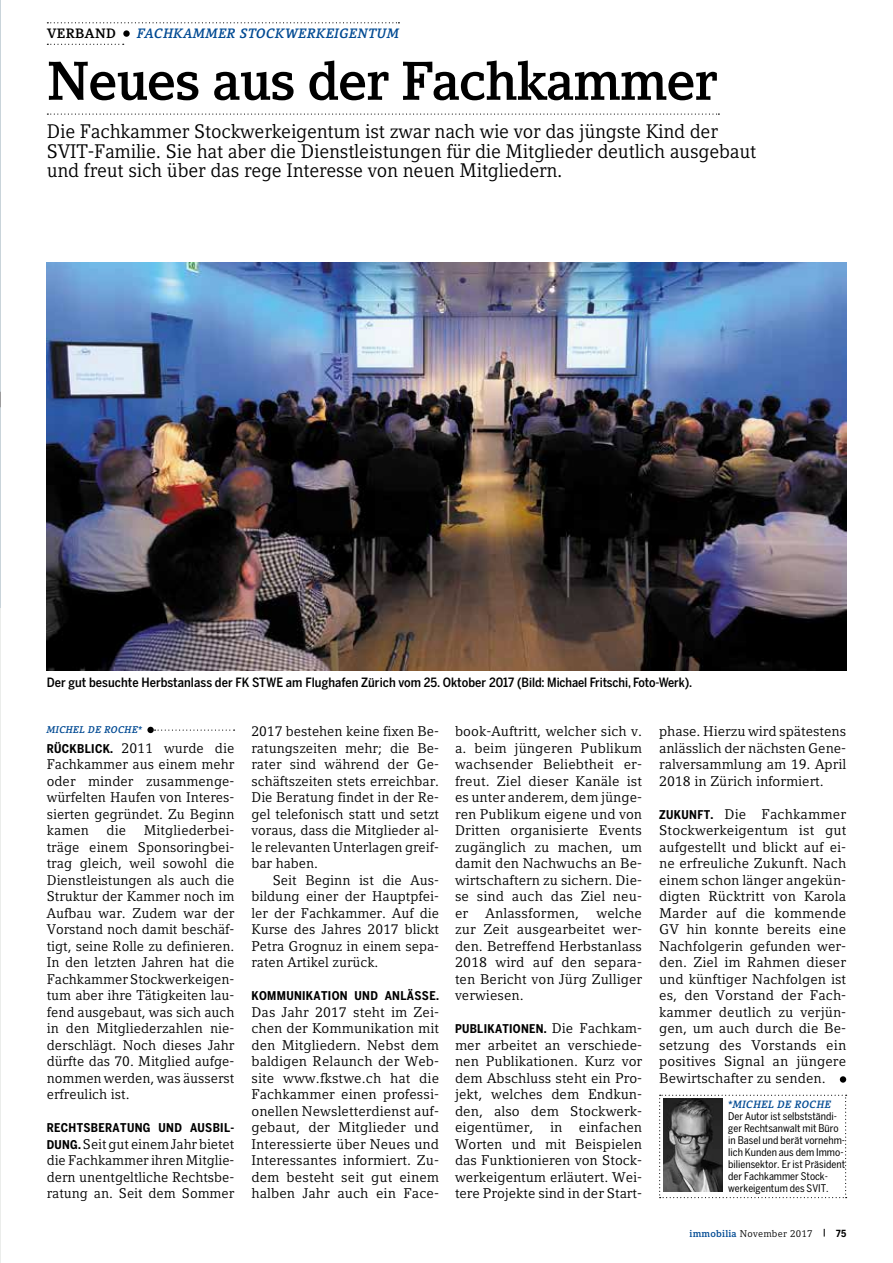
<style>
.page{position:relative;width:893px;height:1263px;background:#fff}
.page>*{position:absolute;margin:0;border:0;box-sizing:border-box;transform-origin:0 0}
.t1{font:700 54px "Compatil Letter LT Pro";letter-spacing:-.025em;color:#000}
.t2{font:19.5px/19.5px "Compatil Letter LT Pro";letter-spacing:-.01em;color:#000}
.t3{font:13.95px/16.5px "Compatil Letter LT Pro";color:#000;text-align:justify}
.t4{font:italic 700 13.5px "Compatil Letter LT Pro";letter-spacing:.025em;color:#004a93}
.t5{font:700 13.5px "Compatil Letter LT Pro";letter-spacing:.025em;color:#000}
.t6{font:500 12.75px "Benton Sans Cond";letter-spacing:.005em;color:#000}
.t7{font:700 12px "Benton Sans Cond";letter-spacing:.025em;color:#000}
.t8{font:10.5px/12px "Benton Sans Cond";color:#000}
.t9{font:italic 700 10.5px "Compatil Letter LT Pro";letter-spacing:.025em;color:#004a93}
.t10{font:9.75px "Compatil Letter LT Pro";letter-spacing:.025em;color:#000}
.t11{font:italic 700 9.75px "Compatil Letter LT Pro";letter-spacing:.025em;color:#004a93}
.s1{font-family:"Benton Sans Cond";font-weight:700;font-size:12px}
.s2{font-family:"Compatil Letter LT Pro";font-weight:400;font-size:13.95px}
.s3{font-weight:700;color:#004a93}
.s4{font-weight:700}
.s5{font-family:"Benton Sans Cond";font-weight:700}
</style>
<div class="page">
<svg style="left:0;top:251px;width:1px;height:183px"></svg>
<svg style="left:47px;top:114px;width:672px;height:1px"></svg>
<svg style="left:155px;top:729px;width:80px;height:2px"></svg>
<div style="left:147px;top:727px;width:7px;height:6px;background:#000;border-radius:50%"></div>
<div style="left:840px;top:1076px;width:6px;height:7px;background:#000;border-radius:50%"></div>
<img style="left:47px;top:262px;width:799px;height:408px">
<svg style="left:47px;top:22px;width:352px;height:1px"></svg>
<svg style="left:47px;top:44px;width:77px;height:1px"></svg>
<svg style="left:123px;top:30px;width:7px;height:7px"></svg>
<svg style="left:659px;top:1095px;width:188px;height:103px"></svg>
<img style="left:663px;top:1099px;width:60px;height:92px">
<p class="t5" style="left:47px;top:26px;width:71px">VERBAND</p>
<p class="t4" style="left:137px;top:26px;width:264px">FACHKAMMER STOCKWERKEIGENTUM</p>
<h1 class="t1" style="left:47px;top:49px;width:672px">Neues aus der Fachkammer</h1>
<h2 class="t2" style="left:47px;top:122px;width:711px">Die Fachkammer Stockwerkeigentum ist zwar nach wie vor das jüngste Kind der<br>SVIT-Familie. Sie hat aber die Dienstleistungen für die Mitglieder deutlich ausgebaut und freut sich über das rege Interesse von neuen Mitgliedern.</h2>
<p class="t6" style="left:47px;top:674px;width:647px">Der gut besuchte Herbstanlass der FK STWE am Flughafen Zürich vom 25. Oktober 2017 (Bild: Michael Fritschi, Foto-Werk).</p>
<p class="t11" style="left:47px;top:724px;width:97px">MICHEL DE ROCHE*</p>
<p class="t3" style="left:47px;top:740px;width:189px"><span class="s1">RÜCKBLICK.</span> 2011 wurde die Fachkammer aus einem mehr oder minder zusammenge&shy;würfelten Haufen von Interes&shy;sierten gegründet. Zu Beginn kamen</p>
<p class="t3" style="left:47px;top:822px;width:189px;text-indent:97px">Mitgliederbei&shy;träge einem Sponsoringbei&shy;trag gleich, weil sowohl die Dienstleistungen als auch die Struktur der Kammer noch im Aufbau war. Zudem war der Vorstand noch damit beschäf&shy;tigt, seine Rolle zu definieren.<br>In den letzten Jahren hat die Fachkammer Stockwerkeigen&shy;tum aber ihre Tätigkeiten lau&shy;fend ausgebaut, was sich auch in den Mitgliederzahlen nie&shy;derschlägt. Noch dieses Jahr dürfte das 70. Mitglied aufge&shy;nommen werden, was äusserst erfreulich ist.</p>
<p class="t7" style="left:47px;top:1121px;width:189px">RECHTSBERATUNG UND AUSBIL-</p>
<p class="t3" style="left:47px;top:1136px;width:189px"><span class="s1">DUNG.</span> Seit gut einem Jahr bietet die Fachkammer ihren Mitglie&shy;dern unentgeltliche Rechtsbe&shy;ratung an. Seit dem Sommer</p>
<p class="t3" style="left:107px;top:822px;width:21px">die</p>
<p class="t3" style="left:251px;top:723px;width:189px">2017 bestehen keine fixen Be&shy;ratungszeiten mehr; die Be&shy;rater sind während der Ge&shy;schäftszeiten stets erreichbar.<br>Die Beratung findet in der Re&shy;gel telefonisch statt und setzt voraus, dass die Mitglieder al&shy;le relevanten Unterlagen greif&shy;bar haben.</p>
<p class="t3" style="left:251px;top:872px;width:189px;text-indent:21px">Seit Beginn ist die Aus&shy;bildung einer der Hauptpfei&shy;ler der Fachkammer. Auf die Kurse des Jahres 2017 blickt Petra Grognuz in einem sepa&shy;raten Artikel zurück.</p>
<p class="t7" style="left:251px;top:989px;width:189px">KOMMUNIKATION UND ANLÄSSE.</p>
<p class="t3" style="left:251px;top:1004px;width:189px">Das Jahr 2017 steht im Zei&shy;chen der Kommunikation mit den Mitgliedern. Nebst dem baldigen Relaunch der Web&shy;site www.fkstwe.ch hat die Fachkammer einen professi&shy;onellen Newsletterdienst auf&shy;gebaut, der Mitglieder und Interessierte über Neues und Interessantes informiert. Zu&shy;dem besteht seit gut einem halben Jahr auch ein Face-</p>
<p class="t3" style="left:455px;top:723px;width:189px">book-Auftritt, welcher sich v. a. beim jüngeren Publikum wachsender Beliebtheit er&shy;freut. Ziel dieser Kanäle ist es unter anderem, dem jünge&shy;ren Publikum eigene und von Dritten organisierte Events zugänglich zu machen, um damit den Nachwuchs an Be&shy;wirtschaftern zu sichern. Die&shy;se sind auch das Ziel neu&shy;er Anlassformen, welche zur Zeit ausgearbeitet wer&shy;den. Betreffend Herbstanlass 2018 wird auf den separa&shy;ten Bericht von Jürg Zulliger verwiesen.</p>
<p class="t7" style="left:455px;top:1022px;width:189px">PUBLIKATIONEN. <span class="s2">Die Fachkam-</span></p>
<p class="t3" style="left:455px;top:1037px;width:189px">mer arbeitet an verschiede&shy;nen Publikationen. Kurz vor dem Abschluss steht ein Pro&shy;jekt, welches dem Endkun&shy;den, also dem Stockwerk&shy;eigentümer, in einfachen Worten und mit Beispielen das Funktionieren von Stock&shy;werkeigentum erläutert. Wei&shy;tere Projekte sind in der Start-</p>
<p class="t3" style="left:659px;top:723px;width:189px">phase. Hierzu wird spätestens anlässlich der nächsten Gene&shy;ralversammlung am 19. April 2018 in Zürich informiert.</p>
<p class="t3" style="left:659px;top:806px;width:189px"><span class="s1">ZUKUNFT.</span> Die Fachkammer Stockwerkeigentum ist gut aufgestellt und blickt auf ei&shy;ne erfreuliche Zukunft. Nach einem schon länger angekün&shy;digten Rücktritt von Karola Marder auf die kommende GV hin konnte bereits eine Nachfolgerin gefunden wer&shy;den. Ziel im Rahmen dieser und künftiger Nachfolgen ist es, den Vorstand der Fach&shy;kammer deutlich zu verjün&shy;gen, um auch durch die Be&shy;setzung des Vorstands ein positives Signal an jüngere Bewirtschafter zu senden.</p>
<p class="t9" style="left:728px;top:1098px;width:104px">*MICHEL DE ROCHE</p>
<p class="t8" style="left:728px;top:1111px;width:118px">Der Autor ist selbstständi&shy;ger Rechtsanwalt mit Büro in Basel und berät vornehm&shy;lich Kunden aus dem Immo&shy;biliensektor. Er ist Präsident der Fachkammer Stock&shy;werkeigentum des SVIT.</p>
<p class="t10" style="left:689px;top:1227px;width:158px"><span class="s3">immobilia</span> November 2017 <span class="s4">|</span> <span class="s5">75</span></p>
</div>
